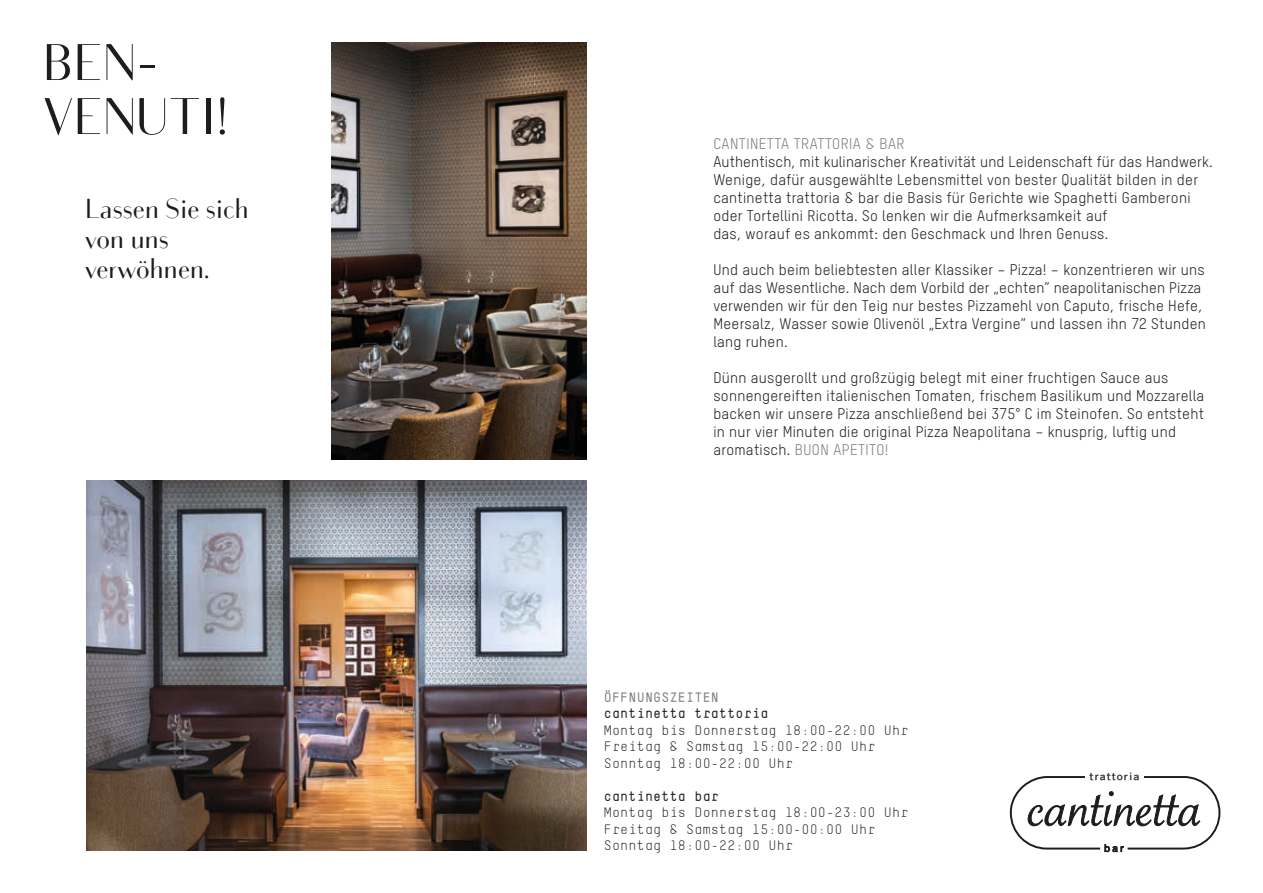
<style>
.page{position:relative;width:1263px;height:893px;background:#fff}
.page>*{position:absolute;margin:0;border:0;box-sizing:border-box;transform-origin:0 0}
.t1{font:70.5px "Savoye Plain";color:#1d1d1b}
.t2{font:51px/54px "Bodoni Sans";letter-spacing:.02em;color:#1d1d1b}
.t3{font:27px/30px "Bodoni Sans";letter-spacing:.02em;color:#1d1d1b}
.t4{font:15px/18px "T Star Pro Regular";letter-spacing:.02em;color:#1d1d1b}
.t5{font:15px "T Star Pro Regular";letter-spacing:.03em;color:#767e7b}
.t6{font:13.5px/16.5px "TSTAR Mono Round";letter-spacing:.01em;color:#1d1d1b}
.t7{font:700 13.5px "TSTAR Mono Round";letter-spacing:.01em;color:#1d1d1b}
.t8{font:700 13.5px "TSTAR Mono Round";letter-spacing:.01em;color:#767e7b}
.t9{font:9.75px "Trade Gothic LT";letter-spacing:.1em;color:#1d1d1b;scale:1.2 1}
.t10{font:9.75px "Trade Gothic LT";letter-spacing:.1em;color:#1d1d1b;scale:1.14 1}
.s1{color:#767e7b}
</style>
<div class="page">
<img style="left:332px;top:43px;width:255px;height:416px">
<img style="left:86px;top:480px;width:501px;height:370px">
<svg style="left:1010px;top:773px;width:210px;height:76px"></svg>
<h2 class="t2" style="left:43px;top:37px;width:186px">BEN-<br>VENUTI!</h2>
<h3 class="t3" style="left:85px;top:194px;width:165px">Lassen Sie sich von uns verwöhnen.</h3>
<p class="t5" style="left:713px;top:133px;width:193px">CANTINETTA TRATTORIA &amp; BAR</p>
<p class="t4" style="left:713px;top:152px;width:501px">Authentisch, mit kulinarischer Kreativität und Leidenschaft für das Handwerk.<br>Wenige, dafür ausgewählte Lebensmittel von bester Qualität bilden in der cantinetta trattoria &amp; bar die Basis für Gerichte wie Spaghetti Gamberoni oder Tortellini Ricotta. So lenken wir die Aufmerksamkeit auf<br>das, worauf es ankommt: den Geschmack und Ihren Genuss.</p>
<p class="t4" style="left:713px;top:260px;width:494px">Und auch beim beliebtesten aller Klassiker – Pizza! – konzentrieren wir uns auf das Wesentliche. Nach dem Vorbild der „echten“ neapolitanischen Pizza verwenden wir für den Teig nur bestes Pizzamehl von Caputo, frische Hefe, Meersalz, Wasser sowie Olivenöl „Extra Vergine“ und lassen ihn 72 Stunden lang ruhen.</p>
<p class="t4" style="left:713px;top:368px;width:492px">Dünn ausgerollt und großzügig belegt mit einer fruchtigen Sauce aus sonnengereiften italienischen Tomaten, frischem Basilikum und Mozzarella backen wir unsere Pizza anschließend bei 375° C im Steinofen. So entsteht in nur vier Minuten die original Pizza Neapolitana – knusprig, luftig und aromatisch. <span class="s1">BUON APETITO!</span></p>
<p class="t8" style="left:604px;top:689px;width:117px">ÖFFNUNGSZEITEN</p>
<p class="t7" style="left:604px;top:706px;width:166px">cantinetta trattoria</p>
<p class="t6" style="left:604px;top:722px;width:306px">Montag bis Donnerstag 18:00-22:00 Uhr<br>Freitag &amp; Samstag 15:00-22:00 Uhr<br>Sonntag 18:00-22:00 Uhr</p>
<p class="t7" style="left:604px;top:788px;width:117px">cantinetta bar</p>
<p class="t6" style="left:604px;top:804px;width:306px">Montag bis Donnerstag 18:00-23:00 Uhr<br>Freitag &amp; Samstag 15:00-00:00 Uhr<br>Sonntag 18:00-22:00 Uhr</p>
<p class="t9" style="left:1090px;top:771px;width:43px">trattoria</p>
<h1 class="t1" style="left:1029px;top:775px;width:175px">cantinetta</h1>
<p class="t10" style="left:1104px;top:842px;width:19px">bar</p>
</div>
